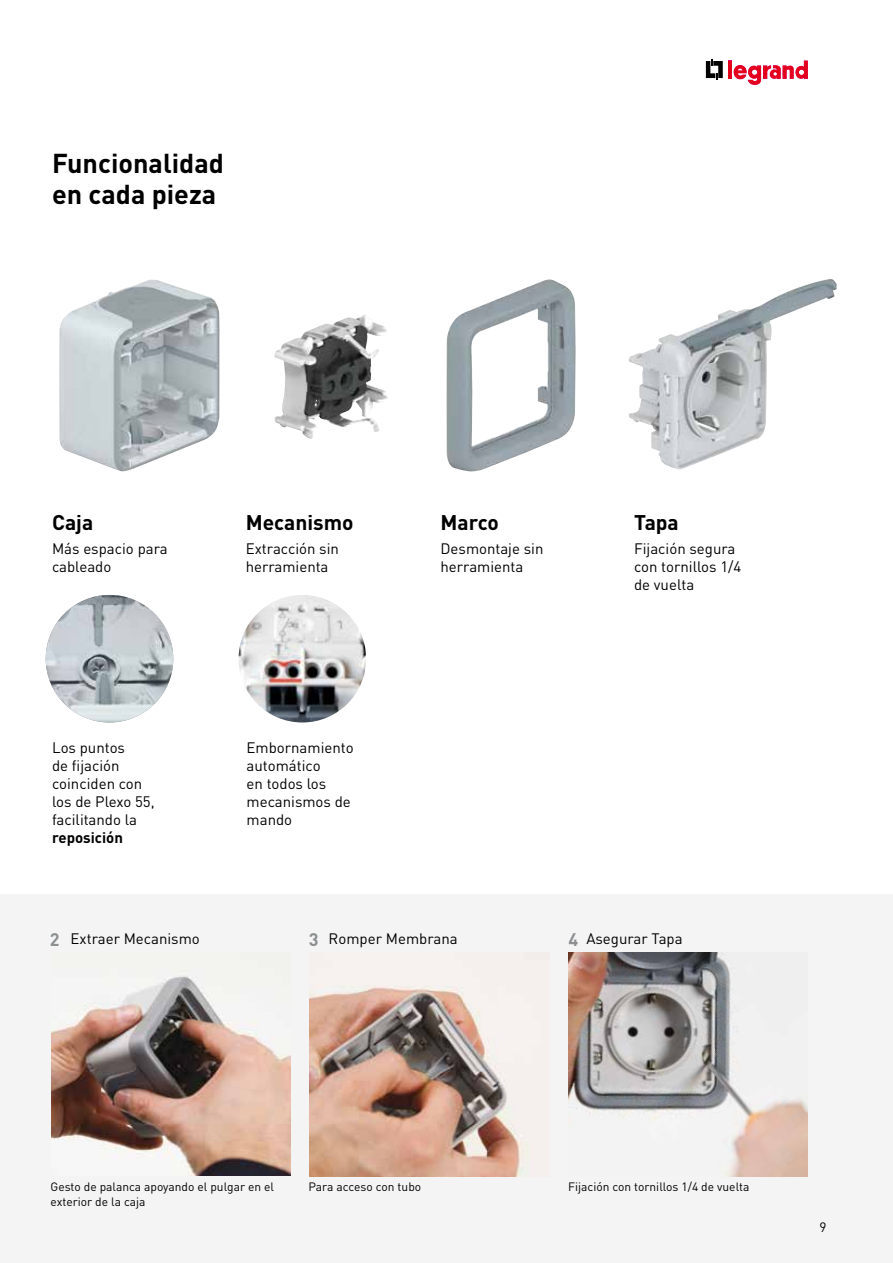
<style>
.page{position:relative;width:893px;height:1263px;background:#fff}
.page>*{position:absolute;margin:0;border:0;box-sizing:border-box;transform-origin:0 0}
.t1{font:700 27px/31.5px "DIN Pro";color:#000}
.t2{font:700 21px "DIN Pro";color:#000}
.t3{font:700 18px "DIN Pro";color:#8c9091}
.t4{font:15px/18px "DIN Pro";color:#000}
.t5{font:700 15px "DIN Pro";color:#000}
.t6{font:13.5px "DIN Pro";color:#000}
.t7{font:12px "DIN Pro";color:#000}
</style>
<div class="page">
<div style="left:0;top:894px;width:893px;height:369px;background:#f4f4f5"></div>
<img style="left:59px;top:279px;width:161px;height:192px">
<img style="left:274px;top:315px;width:114px;height:124px">
<img style="left:446px;top:279px;width:130px;height:193px">
<img style="left:629px;top:279px;width:208px;height:191px">
<svg style="left:706px;top:60px;width:17px;height:20px"></svg>
<hr style="left:728px;top:61px;width:4px;height:18px;background:#e2001a">
<svg style="left:734px;top:61px;width:74px;height:24px"></svg>
<img style="left:51px;top:976px;width:240px;height:199px">
<img style="left:310px;top:953px;width:239px;height:224px">
<img style="left:568px;top:953px;width:240px;height:224px">
<img style="left:46px;top:595px;width:127px;height:127px;border-radius:64px">
<img style="left:239px;top:595px;width:127px;height:127px;border-radius:64px">
<h1 class="t1" style="left:52px;top:146px;width:173px">Funcionalidad en cada pieza</h1>
<h2 class="t2" style="left:52px;top:508px;width:43px">Caja</h2>
<p class="t4" style="left:52px;top:538px;width:117px">Más espacio para cableado</p>
<p class="t4" style="left:52px;top:737px;width:104px">Los puntos<br>de fijación coinciden con los de Plexo 55, facilitando la</p>
<p class="t5" style="left:52px;top:827px;width:72px">reposición</p>
<h2 class="t2" style="left:246px;top:508px;width:109px">Mecanismo</h2>
<p class="t4" style="left:246px;top:539px;width:95px">Extracción sin herramienta</p>
<p class="t4" style="left:247px;top:737px;width:109px">Embornamiento automático<br>en todos los mecanismos de mando</p>
<h2 class="t2" style="left:440px;top:508px;width:60px">Marco</h2>
<p class="t4" style="left:440px;top:538px;width:104px">Desmontaje sin herramienta</p>
<h2 class="t2" style="left:634px;top:508px;width:46px">Tapa</h2>
<p class="t4" style="left:634px;top:538px;width:109px">Fijación segura con tornillos 1/4 de vuelta</p>
<p class="t4" style="left:71px;top:928px;width:131px">Extraer Mecanismo</p>
<p class="t4" style="left:329px;top:928px;width:131px">Romper Membrana</p>
<p class="t4" style="left:586px;top:928px;width:98px">Asegurar Tapa</p>
<p class="t3" style="left:50px;top:927px;width:11px">2</p>
<p class="t3" style="left:309px;top:927px;width:11px">3</p>
<p class="t3" style="left:569px;top:927px;width:11px">4</p>
<p class="t7" style="left:51px;top:1179px;width:225px">Gesto de palanca apoyando el pulgar en el</p>
<p class="t7" style="left:308px;top:1179px;width:114px">Para acceso con tubo</p>
<p class="t7" style="left:568px;top:1179px;width:183px">Fijación con tornillos 1/4 de vuelta</p>
<p class="t7" style="left:51px;top:1193px;width:96px">exterior de la caja</p>
<p class="t6" style="left:819px;top:1218px;width:9px">9</p>
</div>
